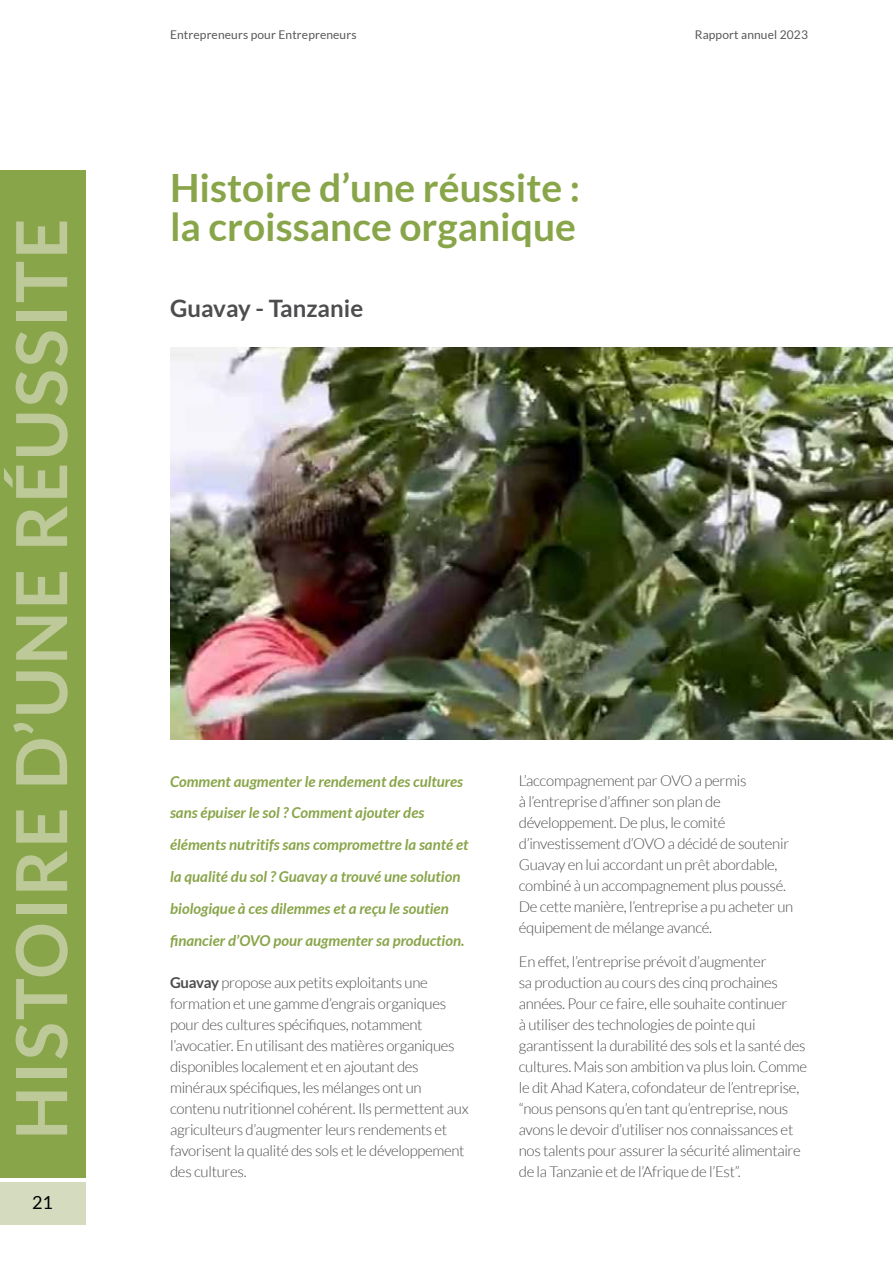
<style>
.page{position:relative;width:893px;height:1263px;background:#fff}
.page>*{position:absolute;margin:0;border:0;box-sizing:border-box;transform-origin:0 0}
.t1{font:700 70.5px "Lato";letter-spacing:.03em;color:#bec99a}
.t2{font:700 39px/39px "Lato";color:#89a549}
.t3{font:700 24px "Lato";color:#4d4d4f}
.t4{font:18px "Lato";color:#000}
.t5{font:300 15px/21px "Lato";letter-spacing:-.02em;color:#4d4d4f}
.t6{font:italic 700 15px/32px "Lato";color:#89a549}
.t7{font:12px "Lato";letter-spacing:.01em;color:#58595b}
.s1{font-weight:700}
</style>
<div class="page">
<div style="left:0;top:170px;width:85px;height:1008px;background:#89a549"></div>
<img style="left:170px;top:347px;width:723px;height:393px">
<div style="left:0;top:1182px;width:85px;height:43px;background:#d5dbbe"></div>
<h1 class="t1" style="left:1px;top:1140px;width:923px;rotate:-90deg">HISTOIRE D’UNE RÉUSSITE</h1>
<p class="t4" style="left:32px;top:1192px;width:22px">21</p>
<p class="t7" style="left:170px;top:28px;width:188px">Entrepreneurs pour Entrepreneurs</p>
<p class="t7" style="left:695px;top:28px;width:115px">Rapport annuel 2023</p>
<h2 class="t2" style="left:170px;top:167px;width:412px">Histoire d’une réussite : la croissance organique</h2>
<h3 class="t3" style="left:170px;top:294px;width:195px">Guavay - Tanzanie</h3>
<p class="t6" style="left:170px;top:765px;width:300px">Comment augmenter le rendement des cultures sans épuiser le sol ? Comment ajouter des éléments nutritifs sans compromettre la santé et la qualité du sol ? Guavay a trouvé une solution biologique à ces dilemmes et a reçu le soutien financier d’OVO pour augmenter sa production.</p>
<p class="t5" style="left:170px;top:972px;width:300px"><span class="s1">Guavay</span> propose aux petits exploitants une formation et une gamme d’engrais organiques pour des cultures spécifiques, notamment l’avocatier. En utilisant des matières organiques disponibles localement et en ajoutant des minéraux spécifiques, les mélanges ont un contenu nutritionnel cohérent. Ils permettent aux agriculteurs d’augmenter leurs rendements et favorisent la qualité des sols et le développement des cultures.</p>
<p class="t5" style="left:519px;top:770px;width:276px">L’accompagnement par OVO a permis<br>à l’entreprise d’affiner son plan de développement. De plus, le comité d’investissement d’OVO a décidé de soutenir Guavay en lui accordant un prêt abordable, combiné à un accompagnement plus poussé.<br>De cette manière, l’entreprise a pu acheter un équipement de mélange avancé.</p>
<p class="t5" style="left:519px;top:951px;width:290px">En effet, l’entreprise prévoit d’augmenter<br>sa production au cours des cinq prochaines années. Pour ce faire, elle souhaite continuer<br>à utiliser des technologies de pointe qui garantissent la durabilité des sols et la santé des cultures. Mais son ambition va plus loin. Comme le dit Ahad Katera, cofondateur de l’entreprise, “nous pensons qu’en tant qu’entreprise, nous avons le devoir d’utiliser nos connaissances et nos talents pour assurer la sécurité alimentaire de la Tanzanie et de l’Afrique de l’Est”.</p>
</div>
